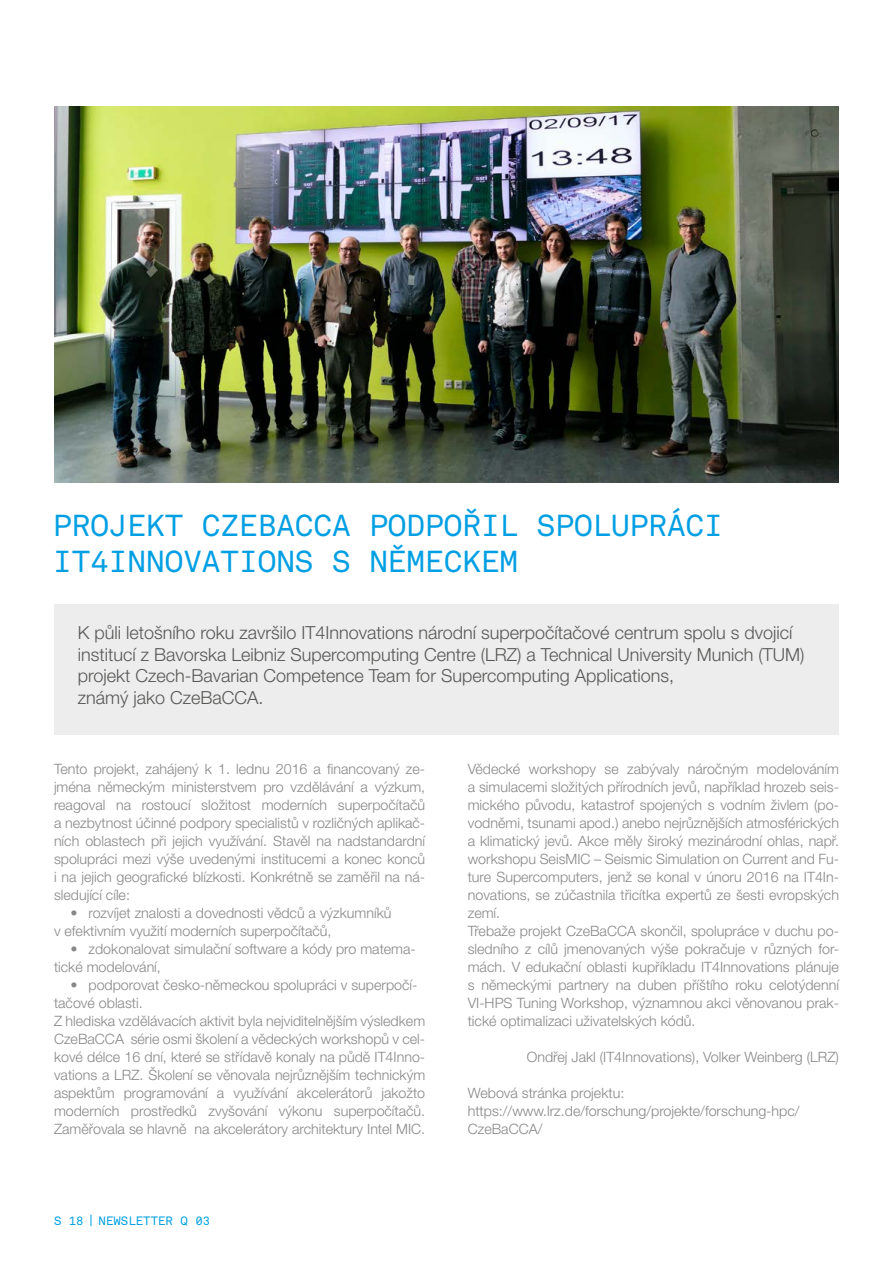
<style>
.page{position:relative;width:893px;height:1263px;background:#fff}
.page>*{position:absolute;margin:0;border:0;box-sizing:border-box;transform-origin:0 0}
.t1{font:30px/36px "Akkurat Mono Pro";color:#009fe3}
.t2{font:300 18px/21.6px "Helvetica Neue LT Pro";color:#575756}
.t3{font:300 14.25px/18px "Helvetica Neue LT Pro";color:#878787}
.t4{font:12px "Akkurat Mono Pro";color:#009fe3}
</style>
<div class="page">
<img style="left:54px;top:106px;width:785px;height:377px">
<div style="left:54px;top:604px;width:785px;height:131px;background:#ededed"></div>
<svg style="left:91px;top:1214px;width:1px;height:12px"></svg>
<h1 class="t1" style="left:53px;top:508px;width:671px">PROJEKT CZEBACCA PODPOŘIL SPOLUPRÁCI<br>IT4INNOVATIONS S NĚMECKEM</h1>
<p class="t2" style="left:78px;top:621px;width:728px">K půli letošního roku završilo IT4Innovations národní superpočítačové centrum spolu s dvojicí institucí z Bavorska Leibniz Supercomputing Centre (LRZ) a Technical University Munich (TUM) projekt Czech-Bavarian Competence Team for Supercomputing Applications,<br>známý jako CzeBaCCA.</p>
<p class="t3" style="left:54px;top:760px;width:373px;text-align:justify">Tento projekt, zahájený k 1. lednu 2016 a financovaný ze&shy;jména německým ministerstvem pro vzdělávání a výzkum, reagoval na rostoucí složitost moderních superpočítačů a nezbytnost účinné podpory specialistů v rozličných aplikač&shy;ních oblastech při jejich využívání. Stavěl na nadstandardní spolupráci mezi výše uvedenými institucemi a konec konců i na jejich geografické blízkosti. Konkrétně se zaměřil na ná&shy;sledující cíle:</p>
<p class="t3" style="left:54px;top:904px;width:339px;text-indent:17px">• rozvíjet znalosti a dovednosti vědců a výzkumníků v efektivním využití moderních superpočítačů,</p>
<p class="t3" style="left:54px;top:940px;width:363px;text-indent:17px">• zdokonalovat simulační software a kódy pro matema&shy;tické modelování,</p>
<p class="t3" style="left:54px;top:976px;width:373px;text-indent:17px">• podporovat česko-německou spolupráci v superpočí&shy;tačové oblasti.<br>Z hlediska vzdělávacích aktivit byla nejviditelnějším výsledkem CzeBaCCA série osmi školení a vědeckých workshopů v cel&shy;kové délce 16 dní, které se střídavě konaly na půdě IT4Inno&shy;vations a LRZ. Školení se věnovala nejrůznějším technickým aspektům programování a využívání akcelerátorů jakožto moderních prostředků zvyšování výkonu superpočítačů.<br>Zaměřovala se hlavně na akcelerátory architektury Intel MIC.</p>
<p class="t4" style="left:54px;top:1214px;width:158px">S 18 NEWSLETTER Q 03</p>
<p class="t3" style="left:468px;top:760px;width:373px">Vědecké workshopy se zabývaly náročným modelováním a simulacemi složitých přírodních jevů, například hrozeb seis&shy;mického původu, katastrof spojených s vodním živlem (po&shy;vodněmi, tsunami apod.) anebo nejrůznějších atmosférických a klimatický jevů. Akce měly široký mezinárodní ohlas, např. workshopu SeisMIC – Seismic Simulation on Current and Fu&shy;ture Supercomputers, jenž se konal v únoru 2016 na IT4In&shy;novations, se zúčastnila třicítka expertů ze šesti evropských zemí.<br>Třebaže projekt CzeBaCCA skončil, spolupráce v duchu po&shy;sledního z cílů jmenovaných výše pokračuje v různých for&shy;mách. V edukační oblasti kupříkladu IT4Innovations plánuje s německými partnery na duben příštího roku celotýdenní VI-HPS Tuning Workshop, významnou akci věnovanou prak&shy;tické optimalizaci uživatelských kódů.</p>
<p class="t3" style="left:527px;top:1048px;width:314px">Ondřej Jakl (IT4Innovations), Volker Weinberg (LRZ)</p>
<p class="t3" style="left:468px;top:1084px;width:333px">Webová stránka projektu: https://www.lrz.de/forschung/projekte/forschung-hpc/<br>CzeBaCCA/</p>
</div>
